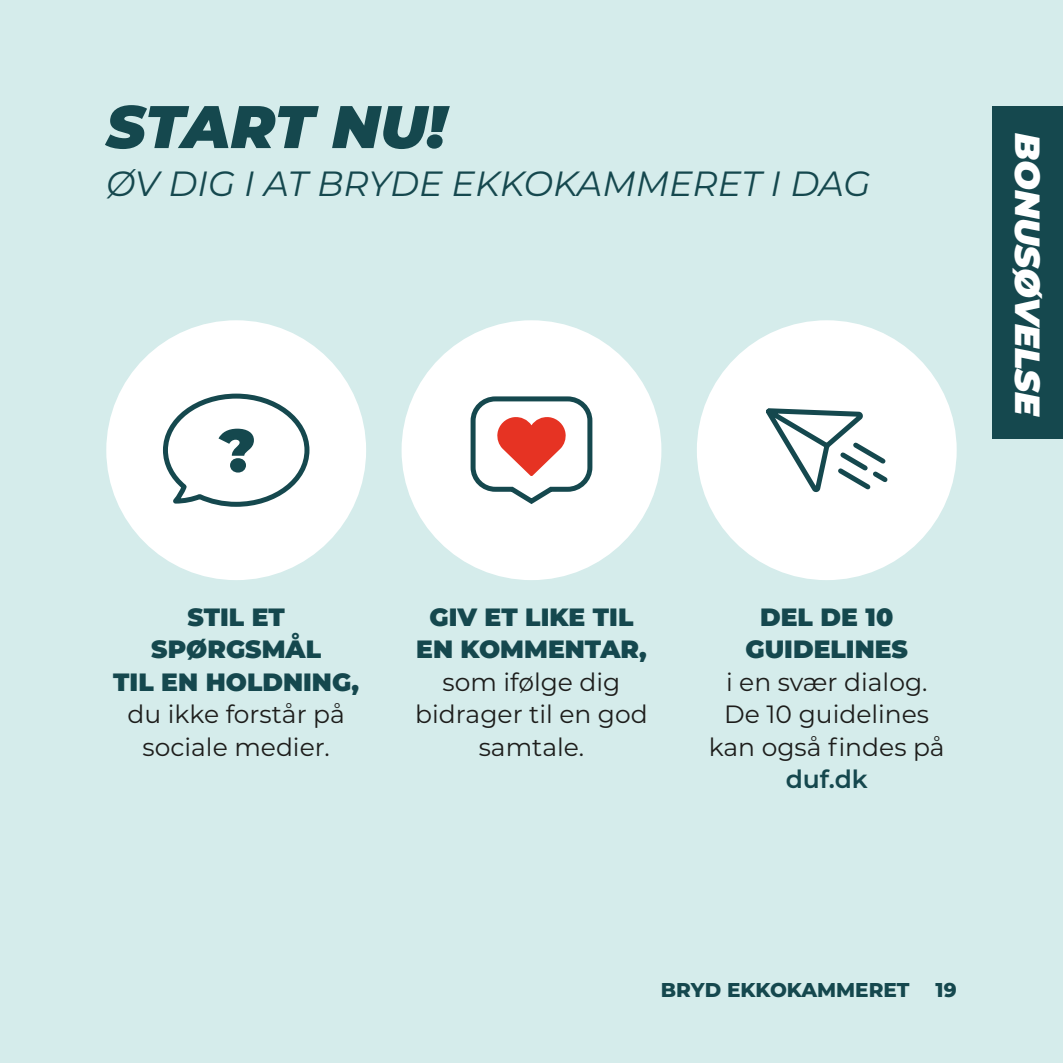
<style>
.page{position:relative;width:1063px;height:1063px;background:#d5eceb}
.page>*{position:absolute;margin:0;border:0;box-sizing:border-box;transform-origin:0 0}
.t1{font:italic 900 60px "Montserrat";letter-spacing:-.01em;color:#15484e}
.t2{font:italic 35px "Montserrat";color:#15484e}
.t3{font:italic 900 35px "Montserrat";color:#fff}
.t4{font:25px/32.5px "Montserrat";color:#1d1d1b;text-align:center}
.t5{font:900 25px/32.5px "Montserrat";color:#15484e;text-align:center}
.t6{font:600 25px "Montserrat";color:#15484e}
.t7{font:800 20px "Montserrat";color:#15484e}
</style>
<div class="page">
<div style="left:106px;top:320px;width:260px;height:260px;background:#fff;border-radius:50%"></div>
<div style="left:402px;top:320px;width:259px;height:260px;background:#fff;border-radius:50%"></div>
<div style="left:697px;top:320px;width:260px;height:260px;background:#fff;border-radius:50%"></div>
<svg style="left:470px;top:396px;width:123px;height:108px"></svg>
<svg style="left:766px;top:408px;width:122px;height:85px"></svg>
<svg style="left:163px;top:393px;width:147px;height:114px"></svg>
<div style="left:992px;top:106px;width:71px;height:333px;background:#15484e"></div>
<h1 class="t1" style="left:106px;top:82px;width:341px">START NU!</h1>
<h2 class="t2" style="left:106px;top:160px;width:766px">ØV DIG I AT BRYDE EKKOKAMMERET I DAG</h2>
<h2 class="t3" style="left:1054px;top:133px;width:286px;rotate:90deg">BONUSØVELSE</h2>
<p class="t5" style="left:113px;top:599px;width:247px">STIL ET<br>SPØRGSMÅL<br>TIL EN HOLDNING,</p>
<p class="t4" style="left:128px;top:697px;width:219px">du ikke forstår på sociale medier.</p>
<p class="t5" style="left:416px;top:599px;width:232px">GIV ET LIKE TIL<br>EN KOMMENTAR,</p>
<p class="t4" style="left:415px;top:665px;width:234px">som ifølge dig bidrager til en god samtale.</p>
<p class="t5" style="left:745px;top:599px;width:164px">DEL DE 10<br>GUIDELINES</p>
<p class="t4" style="left:709px;top:665px;width:237px">i en svær dialog.<br>De 10 guidelines kan også findes på</p>
<p class="t6" style="left:786px;top:761px;width:84px">duf.dk</p>
<p class="t7" style="left:661px;top:976px;width:250px">BRYD EKKOKAMMERET</p>
<p class="t7" style="left:936px;top:976px;width:23px">19</p>
</div>
